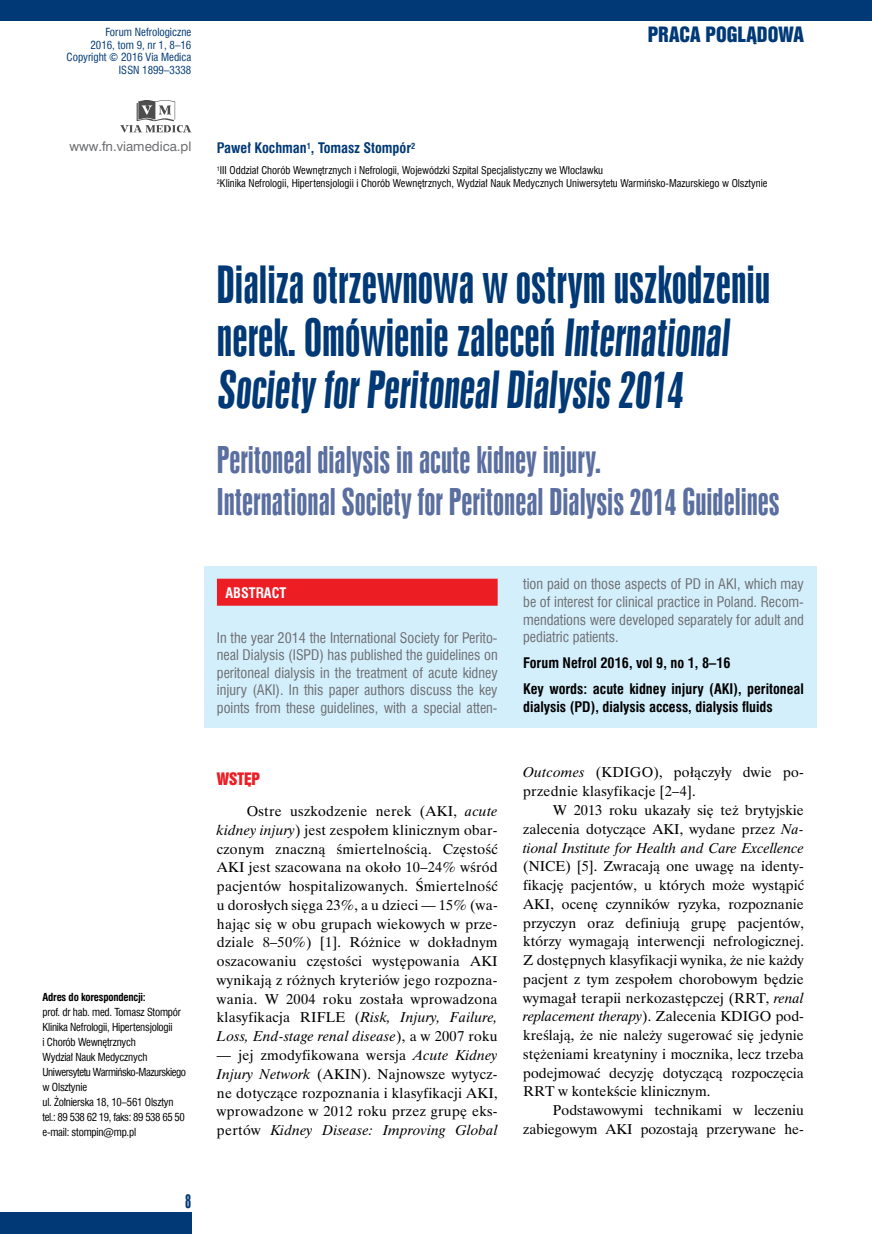
<style>
.page{position:relative;width:872px;height:1234px;background:#fff}
.page>*{position:absolute;margin:0;border:0;box-sizing:border-box;transform-origin:0 0}
.t1{font:48px/52.5px "Swis 924 EU";color:#003976}
.t2{font:34.5px/41.4px "Swis 924 EU";color:#5a6ea0}
.t3{font:19.35px "Swis 921 EU";color:#003976}
.t4{font:18px "Swis 924 EU";color:#003976}
.t5{font:15.75px "Swis 921 EU";color:#ed1d24}
.t6{font:14.25px/18.8px "Time Ibis EE";letter-spacing:.005em;color:#000;text-align:justify}
.t7{font:14.25px/17.5px "Swis 721 Cn EU";color:#6d6e71;text-align:justify}
.t8{font:700 14.25px/26.1px "Swis 721 Cn EU";color:#000}
.t9{font:700 14.25px "Swis 721 Cn EU";color:#003976}
.t10{font:700 14.25px "Swis 721 Cn EU";color:#fff}
.t11{font:12.3px "Swis 721 PL";color:#6d6e71}
.t12{font:10.95px/12.6px "Swis 721 Cn EU";color:#003976;text-align:right}
.t13{font:10.8px/15px "Swis 721 Cn EU";letter-spacing:-.02em;color:#000}
.t14{font:700 10.8px "Swis 721 Cn EU";letter-spacing:-.02em;color:#000}
.t15{font:10.5px/12.6px "Swis 721 Cn EU";color:#000}
.s1{font-style:italic}
</style>
<div class="page">
<div style="left:0;top:1212px;width:191px;height:21px;background:#003976"></div>
<div style="left:0;top:0;width:872px;height:21px;background:#003976"></div>
<svg style="left:120px;top:100px;width:71px;height:33px"></svg>
<div style="left:204px;top:566px;width:612px;height:161px;background:#d4effc"></div>
<div style="left:217px;top:578px;width:280px;height:27px;background:#ed1d24"></div>
<p class="t12" style="left:67px;top:26px;width:126px">Forum Nefrologiczne<br>2016, tom 9, nr 1, 8–16<br>Copyright © 2016 Via Medica<br>ISSN 1899–3338</p>
<h3 class="t3" style="left:647px;top:22px;width:158px">PRACA POGLĄDOWA</h3>
<p class="t11" style="left:70px;top:138px;width:123px">www.fn.viamedica.pl</p>
<p class="t9" style="left:217px;top:139px;width:200px">Paweł Kochman<sup>1</sup>, Tomasz Stompór<sup>2</sup></p>
<p class="t15" style="left:217px;top:164px;width:552px"><sup>1</sup>III Oddział Chorób Wewnętrznych i Nefrologii, Wojewódzki Szpital Specjalistyczny we Włocławku<br><sup>2</sup>Klinika Nefrologii, Hipertensjologii i Chorób Wewnętrznych, Wydział Nauk Medycznych Uniwersytetu Warmińsko-Mazurskiego w Olsztynie</p>
<p class="t14" style="left:43px;top:989px;width:105px">Adres do korespondencji:</p>
<p class="t13" style="left:43px;top:1003px;width:145px">prof. dr hab. med. Tomasz Stompór<br>Klinika Nefrologii, Hipertensjologii<br>i Chorób Wewnętrznych<br>Wydział Nauk Medycznych<br>Uniwersytetu Warmińsko-Mazurskiego w Olsztynie<br>ul. Żołnierska 18, 10–561 Olsztyn tel.: 89 538 62 19, faks: 89 538 65 50 e-mail: stompin@mp.pl</p>
<p class="t4" style="left:185px;top:1190px;width:8px">8</p>
<h1 class="t1" style="left:217px;top:259px;width:555px">Dializa otrzewnowa w ostrym uszkodzeniu nerek. Omówienie zaleceń International<br>Society for Peritoneal Dialysis 2014</h1>
<h2 class="t2" style="left:217px;top:439px;width:564px">Peritoneal dialysis in acute kidney injury.<br>International Society for Peritoneal Dialysis 2014 Guidelines</h2>
<p class="t10" style="left:225px;top:584px;width:62px">ABSTRACT</p>
<p class="t7" style="left:217px;top:628px;width:282px">In the year 2014 the International Society for Perito&shy;neal Dialysis (ISPD) has published the guidelines on peritoneal dialysis in the treatment of acute kidney injury (AKI). In this paper authors discuss the key points from these guidelines, with a special atten-</p>
<p class="t5" style="left:217px;top:767px;width:45px">WSTĘP</p>
<p class="t6" style="left:217px;top:801px;width:282px;text-indent:30px">Ostre uszkodzenie nerek (AKI, <span class="s1">acute kidney injury</span>) jest zespołem klinicznym obar&shy;czonym znaczną śmiertelnością. Częstość AKI jest szacowana na około 10–24% wśród pacjentów hospitalizowanych. Śmiertelność u dorosłych sięga 23%, a u dzieci — 15% (wa&shy;hając się w obu grupach wiekowych w prze&shy;dziale 8–50%) [1]. Różnice w dokładnym oszacowaniu częstości występowania AKI wynikają z różnych kryteriów jego rozpozna&shy;wania. W 2004 roku została wprowadzona klasyfikacja RIFLE (<span class="s1">Risk, Injury, Failure, Loss, End-stage renal disease</span>), a w 2007 roku</p>
<p class="t6" style="left:217px;top:1045px;width:282px">— jej zmodyfikowana wersja <span class="s1">Acute Kidney Injury Network</span> (AKIN). Najnowsze wytycz&shy;ne dotyczące rozpoznania i klasyfikacji AKI, wprowadzone w 2012 roku przez grupę eks&shy;pertów <span class="s1">Kidney Disease: Improving Global</span></p>
<p class="t7" style="left:523px;top:575px;width:282px">tion paid on those aspects of PD in AKI, which may be of interest for clinical practice in Poland. Recom&shy;mendations were developed separately for adult and pediatric patients.</p>
<p class="t8" style="left:523px;top:650px;width:282px">Forum Nefrol 2016, vol 9, no 1, 8–16<br>Key words: acute kidney injury (AKI), peritoneal</p>
<p class="t8" style="left:523px;top:694px;width:251px">dialysis (PD), dialysis access, dialysis fluids</p>
<p class="t6" style="left:523px;top:762px;width:282px"><span class="s1">Outcomes</span> (KDIGO), połączyły dwie po&shy;przednie klasyfikacje [2–4].</p>
<p class="t6" style="left:523px;top:800px;width:282px;text-indent:30px">W 2013 roku ukazały się też brytyjskie zalecenia dotyczące AKI, wydane przez <span class="s1">Na&shy;tional Institute for Health and Care Excellence</span></p>
<p class="t6" style="left:523px;top:856px;width:282px">(NICE) [5]. Zwracają one uwagę na identy&shy;fikację pacjentów, u których może wystąpić AKI, ocenę czynników ryzyka, rozpoznanie przyczyn oraz definiują grupę pacjentów, którzy wymagają interwencji nefrologicznej.<br>Z dostępnych klasyfikacji wynika, że nie każdy pacjent z tym zespołem chorobowym będzie wymagał terapii nerkozastępczej (RRT, <span class="s1">renal replacement therapy</span>). Zalecenia KDIGO pod&shy;kreślają, że nie należy sugerować się jedynie stężeniami kreatyniny i mocznika, lecz trzeba podejmować decyzję dotyczącą rozpoczęcia RRT w kontekście klinicznym.</p>
<p class="t6" style="left:523px;top:1100px;width:282px;text-align:right">Podstawowymi technikami w leczeniu zabiegowym AKI pozostają przerywane he-</p>
</div>
